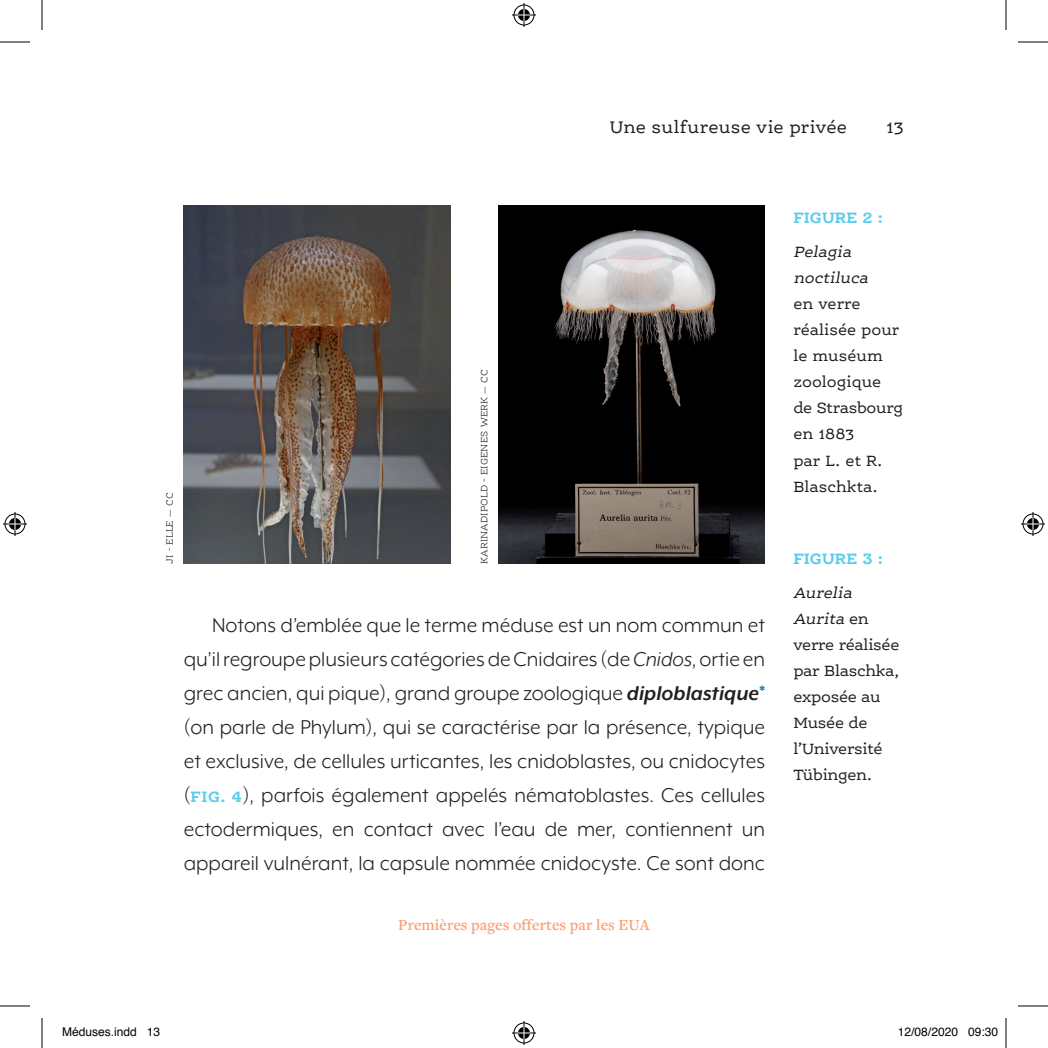
<style>
.page{position:relative;width:1048px;height:1048px;background:#fff}
.page>*{position:absolute;margin:0;border:0;box-sizing:border-box;transform-origin:0 0}
.t1{font:23px/34px "Mr Eaves XL Mod OT";color:#231f20;text-align:justify}
.t2{font:18px "Ernestine Pro";color:#231f20}
.t3{font:16px/26px "Ernestine Pro";letter-spacing:-.015em;color:#231f20}
.t4{font:600 16px "Freight Text Pro";color:rgb(255 84 0/.55)}
.t5{font:700 16px "Ernestine Pro";letter-spacing:.005em;color:#5acbeb}
.t6{font:italic 16px/26px "Ernestine Pro";color:#231f20}
.t7{font:12px "Helvetica";color:#000}
.t8{font:300 10px "Ernestine Pro";letter-spacing:.005em;color:#231f20}
.s1{font-style:italic}
.s2{font-weight:700;font-style:italic}
.s3{font-family:"Ernestine Pro";font-weight:700;font-size:16px;color:#5acbeb}
</style>
<div class="page">
<img style="left:184px;top:205px;width:266px;height:358px">
<img style="left:498px;top:205px;width:267px;height:358px">
<hr style="left:0;top:42px;width:30px;height:1px;background:#000">
<hr style="left:1018px;top:42px;width:30px;height:1px;background:#000">
<hr style="left:0;top:1005px;width:30px;height:1px;background:#000">
<hr style="left:1018px;top:1005px;width:30px;height:1px;background:#000">
<hr style="left:42px;top:0;width:1px;height:30px;background:#000">
<hr style="left:42px;top:1018px;width:1px;height:30px;background:#000">
<hr style="left:1005px;top:0;width:1px;height:30px;background:#000">
<hr style="left:1005px;top:1018px;width:1px;height:30px;background:#000">
<svg style="left:512px;top:3px;width:24px;height:24px"></svg>
<svg style="left:512px;top:1021px;width:24px;height:24px"></svg>
<svg style="left:3px;top:512px;width:24px;height:24px"></svg>
<svg style="left:1021px;top:512px;width:24px;height:24px"></svg>
<p class="t2" style="left:610px;top:116px;width:239px">Une sulfureuse vie privée</p>
<p class="t2" style="left:886px;top:116px;width:19px">13</p>
<p class="t8" style="left:163px;top:563px;width:72px;rotate:-90deg">JI - ELLE — CC</p>
<p class="t8" style="left:478px;top:563px;width:195px;rotate:-90deg">KARINADIPOLD - EIGENES WERK — CC</p>
<p class="t1" style="left:184px;top:608px;width:583px;text-indent:28px">Notons d’emblée que le terme méduse est un nom commun et qu’il regroupe plusieurs catégories de Cnidaires (de <span class="s1">Cnidos</span>, ortie en grec ancien, qui pique), grand groupe zoologique <span class="s2">diploblastique</span><sup>* </sup>(on parle de Phylum), qui se caractérise par la présence, typique et exclusive, de cellules urticantes, les cnidoblastes, ou cnidocytes (<span class="s3">FIG. 4</span>), parfois également appelés nématoblastes. Ces cellules ectodermiques, en contact avec l’eau de mer, contiennent un appareil vulnérant, la capsule nommée cnidocyste. Ce sont donc</p>
<p class="t4" style="left:398px;top:914px;width:253px">Premières pages offertes par les EUA</p>
<p class="t5" style="left:793px;top:208px;width:91px">FIGURE 2 :</p>
<p class="t6" style="left:793px;top:239px;width:80px">Pelagia noctiluca</p>
<p class="t3" style="left:793px;top:291px;width:111px">en verre réalisée pour le muséum zoologique de Strasbourg en 1883<br>par L. et R.<br>Blaschkta.</p>
<p class="t5" style="left:793px;top:548px;width:92px">FIGURE 3 :</p>
<p class="t3" style="left:793px;top:579px;width:108px"><span class="s1">Aurelia<br>Aurita</span> e n verre réalisée par Blaschka, exposée au<br>Musée de l’Université<br>Tübingen.</p>
<p class="t7" style="left:62px;top:1022px;width:100px">Méduses.indd 13</p>
<p class="t7" style="left:898px;top:1022px;width:102px">12/08/2020 09:30</p>
</div>
